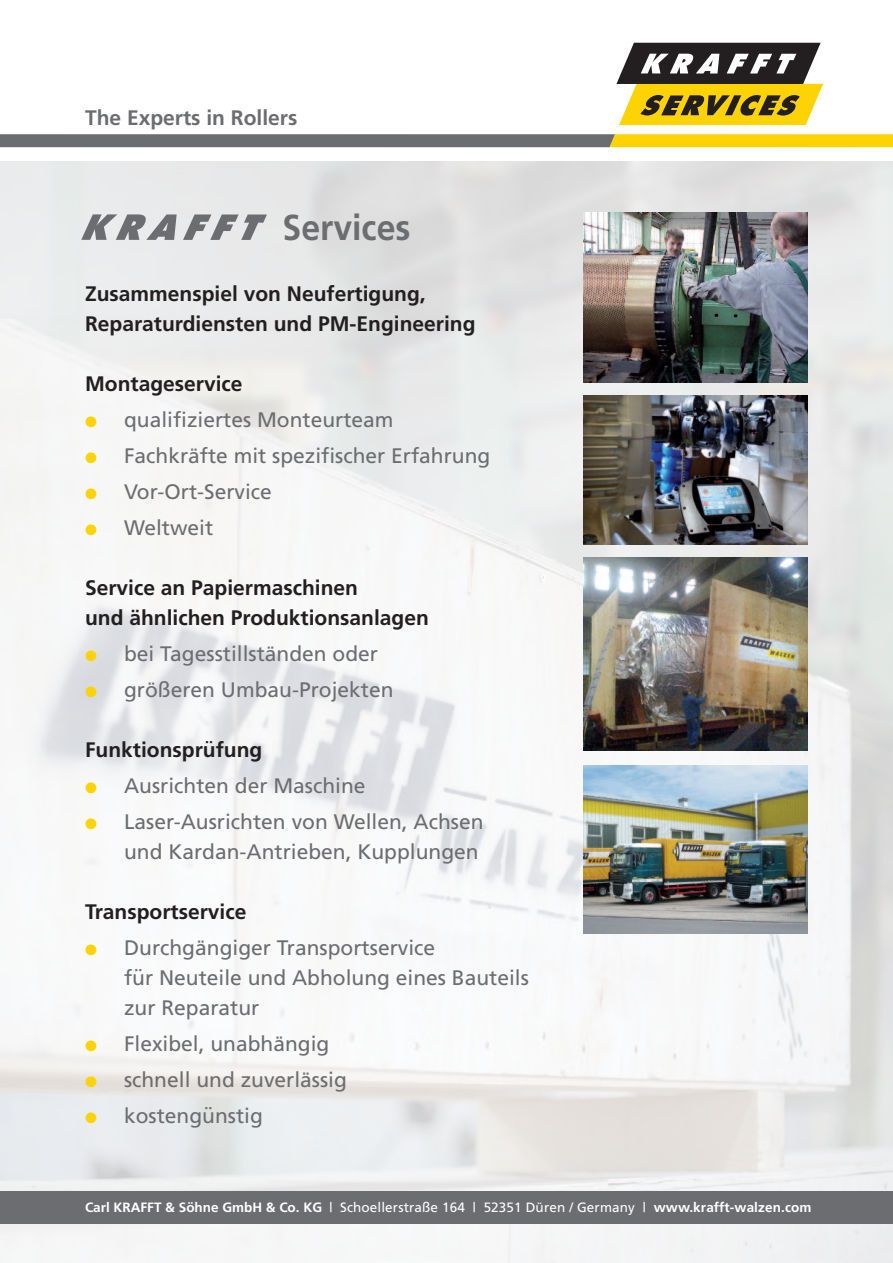
<style>
.page{position:relative;width:893px;height:1263px;background:#fff}
.page>*{position:absolute;margin:0;border:0;box-sizing:border-box;transform-origin:0 0}
.t1{font:700 36px "Frutiger";color:#6c6d70;scale:.94 1}
.t2{font:21px/30px "Frutiger";color:#6c6d70;text-align:right}
.t3{font:700 21px/30px "Frutiger";color:#231f20}
.t4{font:700 21px "Frutiger";color:#6c6d70}
.t5{font:700 13.5px "Frutiger";color:#fff}
.s1{color:#fed304}
.s2{font-family:"Menlo";font-weight:400}
.s3{font-family:"Menlo"}
.s4{font-weight:400}
</style>
<div class="page">
<img style="left:0;top:162px;width:893px;height:1101px">
<img style="left:584px;top:213px;width:224px;height:170px">
<img style="left:584px;top:765px;width:224px;height:168px">
<img style="left:584px;top:395px;width:224px;height:149px">
<img style="left:584px;top:557px;width:224px;height:194px">
<svg style="left:616px;top:43px;width:207px;height:82px"></svg>
<div style="left:0;top:1191px;width:893px;height:33px;background:#6c6d70"></div>
<svg style="left:0;top:134px;width:893px;height:13px;background:#9b8f51"></svg>
<svg style="left:81px;top:214px;width:186px;height:26px;background:#abacae"></svg>
<p class="t4" style="left:85px;top:109px;width:214px">The Experts in Rollers</p>
<h1 class="t1" style="left:283px;top:213px;width:138px">Services</h1>
<p class="t3" style="left:85px;top:280px;width:392px">Zusammenspiel von Neufertigung,<br>Reparaturdiensten und PM-Engineering</p>
<p class="t3" style="left:85px;top:370px;width:159px">Montageservice</p>
<p class="t2" style="left:85px;top:406px;width:310px"><span class="s1">●</span> qualifiziertes Monteurteam</p>
<p class="t2" style="left:85px;top:442px;width:407px"><span class="s1">●</span> Fachkräfte mit spezifischer Erfahrung</p>
<p class="t2" style="left:85px;top:478px;width:188px"><span class="s1">●</span> Vor-Ort-Service</p>
<p class="t2" style="left:85px;top:514px;width:130px"><span class="s1">●</span> Weltweit</p>
<p class="t3" style="left:85px;top:574px;width:345px">Service an Papiermaschinen<br>und ähnlichen Produktionsanlagen</p>
<p class="t2" style="left:85px;top:640px;width:295px"><span class="s1">●</span> bei Tagesstillständen oder</p>
<p class="t2" style="left:85px;top:676px;width:310px"><span class="s1">●</span> größeren Umbau-Projekten</p>
<p class="t3" style="left:85px;top:736px;width:179px">Funktionspru<span class="s2">̈</span>fung</p>
<p class="t2" style="left:85px;top:772px;width:282px"><span class="s1">●</span> Ausrichten der Maschine</p>
<p class="t2" style="left:85px;top:808px;width:400px"><span class="s1">●</span> Laser-Ausrichten von Wellen, Achsen und Kardan-Antrieben, Kupplungen</p>
<p class="t3" style="left:85px;top:898px;width:163px">Transportservice</p>
<p class="t2" style="left:124px;top:934px;width:406px;text-align:left;text-indent:-39px"><span class="s1">●</span> Durchgängiger Transportservice<br>fu<span class="s3">̈</span>r Neuteile und Abholung eines Bauteils zur Reparatur</p>
<p class="t2" style="left:85px;top:1030px;width:246px"><span class="s1">●</span> Flexibel, unabhängig</p>
<p class="t2" style="left:85px;top:1066px;width:263px"><span class="s1">●</span> schnell und zuverlässig</p>
<p class="t2" style="left:85px;top:1102px;width:179px"><span class="s1">●</span> kostengu<span class="s3">̈</span>nstig</p>
<p class="t5" style="left:85px;top:1201px;width:728px">Carl KRAFFT &amp; Söhne GmbH &amp; Co. KG <span class="s4">| Schoellerstraße 164 | 52351 Düren / Germany |</span> www.krafft-walzen.com</p>
</div>
